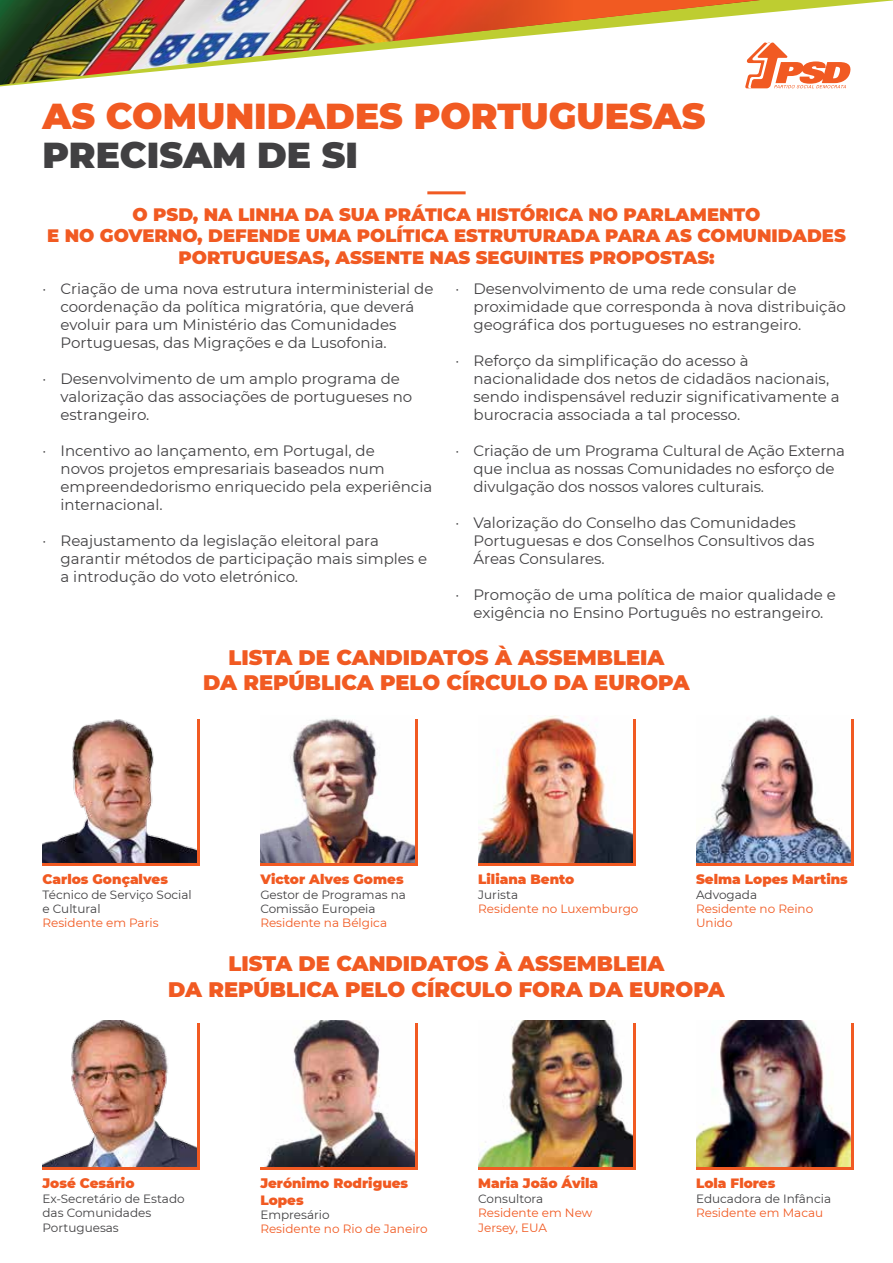
<style>
.page{position:relative;width:893px;height:1263px;background:#fff}
.page>*{position:absolute;margin:0;border:0;box-sizing:border-box;transform-origin:0 0}
.t1{font:900 36px "Montserrat";color:#f15a22}
.t2{font:900 36px "Montserrat";color:#414042}
.t3{font:900 21px/25.2px "Montserrat";color:#f15a22;text-align:center}
.t4{font:900 18px/21.6px "Montserrat";color:#f15a22;text-align:center}
.t5{font:15px/18px "Montserrat";color:#414042}
.t6{font:900 13.5px/16.2px "Montserrat";color:#f15a22}
.t7{font:12px/14.4px "Montserrat";color:#414042}
.t8{font:12px/14.4px "Montserrat";color:#f15a22}
</style>
<div class="page">
<img style="left:0;top:0;width:874px;height:86px">
<div style="left:43px;top:719px;width:157px;height:146px;background:linear-gradient(to right,#f15a22,#f15a22)"></div>
<div style="left:260px;top:719px;width:158px;height:146px;background:linear-gradient(to right,#f15a22,#f15a22)"></div>
<div style="left:478px;top:719px;width:158px;height:146px;background:linear-gradient(to right,#f15a22,#f15a22)"></div>
<svg style="left:696px;top:719px;width:157px;height:146px"></svg>
<img style="left:43px;top:719px;width:154px;height:143px">
<img style="left:260px;top:718px;width:155px;height:144px">
<img style="left:478px;top:716px;width:155px;height:146px">
<img style="left:696px;top:716px;width:154px;height:146px">
<svg style="left:745px;top:43px;width:107px;height:45px"></svg>
<hr style="left:427px;top:191px;width:39px;height:3px;background:#f15a22">
<div style="left:43px;top:1023px;width:157px;height:147px;background:#f15a22"></div>
<div style="left:260px;top:1023px;width:158px;height:147px;background:#f15a22"></div>
<div style="left:478px;top:1023px;width:158px;height:147px;background:#f15a22"></div>
<svg style="left:696px;top:1023px;width:157px;height:147px"></svg>
<img style="left:43px;top:1020px;width:154px;height:147px">
<img style="left:260px;top:1020px;width:155px;height:147px">
<img style="left:478px;top:1020px;width:155px;height:147px">
<img style="left:696px;top:1020px;width:154px;height:147px">
<h1 class="t1" style="left:43px;top:89px;width:664px">AS COMUNIDADES PORTUGUESAS</h1>
<h1 class="t2" style="left:43px;top:128px;width:317px">PRECISAM DE SI</h1>
<p class="t4" style="left:47px;top:202px;width:800px">O PSD, NA LINHA DA SUA PRÁTICA HISTÓRICA NO PARLAMENTO<br>E NO GOVERNO, DEFENDE UMA POLÍTICA ESTRUTURADA PARA AS COMUNIDADES<br>PORTUGUESAS, ASSENTE NAS SEGUINTES PROPOSTAS:</p>
<p class="t5" style="left:61px;top:279px;width:374px;text-indent:-18px">· Criação de uma nova estrutura interministerial de coordenação da política migratória, que deverá evoluir para um Ministério das Comunidades Portuguesas, das Migrações e da Lusofonia.</p>
<p class="t5" style="left:61px;top:369px;width:353px;text-indent:-18px">· Desenvolvimento de um amplo programa de valorização das associações de portugueses no estrangeiro.</p>
<p class="t5" style="left:61px;top:441px;width:373px;text-indent:-18px">· Incentivo ao lançamento, em Portugal, de<br>novos projetos empresariais baseados num empreendedorismo enriquecido pela experiência internacional.</p>
<p class="t5" style="left:61px;top:531px;width:368px;text-indent:-18px">· Reajustamento da legislação eleitoral para garantir métodos de participação mais simples e a introdução do voto eletrónico.</p>
<p class="t5" style="left:473px;top:279px;width:374px;text-indent:-18px">· Desenvolvimento de uma rede consular de proximidade que corresponda à nova distribuição geográfica dos portugueses no estrangeiro.</p>
<p class="t5" style="left:473px;top:351px;width:368px;text-indent:-18px">· Reforço da simplificação do acesso à nacionalidade dos netos de cidadãos nacionais, sendo indispensável reduzir significativamente a burocracia associada a tal processo.</p>
<p class="t5" style="left:473px;top:441px;width:373px;text-indent:-18px">· Criação de um Programa Cultural de Ação Externa que inclua as nossas Comunidades no esforço de divulgação dos nossos valores culturais.</p>
<p class="t5" style="left:473px;top:513px;width:342px;text-indent:-18px">· Valorização do Conselho das Comunidades<br>Portuguesas e dos Conselhos Consultivos das<br>Áreas Consulares.</p>
<p class="t5" style="left:455px;top:585px;width:382px;text-align:center">· Promoção de uma política de maior qualidade e exigência no Ensino Português no estrangeiro.</p>
<h2 class="t3" style="left:203px;top:644px;width:488px">LISTA DE CANDIDATOS À ASSEMBLEIA<br>DA REPÚBLICA PELO CÍRCULO DA EUROPA</h2>
<p class="t6" style="left:43px;top:870px;width:127px">Carlos Gonçalves</p>
<p class="t7" style="left:43px;top:887px;width:151px">Técnico de Serviço Social e Cultural</p>
<p class="t8" style="left:43px;top:915px;width:118px">Residente em Paris</p>
<p class="t6" style="left:260px;top:870px;width:145px">Victor Alves Gomes</p>
<p class="t7" style="left:260px;top:887px;width:147px">Gestor de Programas na<br>Comissão Europeia</p>
<p class="t8" style="left:260px;top:915px;width:128px">Residente na Bélgica</p>
<p class="t6" style="left:478px;top:870px;width:98px">Liliana Bento</p>
<p class="t7" style="left:478px;top:887px;width:41px">Jurista</p>
<p class="t8" style="left:478px;top:901px;width:162px">Residente no Luxemburgo</p>
<p class="t6" style="left:696px;top:870px;width:153px">Selma Lopes Martins</p>
<p class="t7" style="left:696px;top:887px;width:63px">Advogada</p>
<p class="t8" style="left:696px;top:901px;width:119px">Residente no Reino<br>Unido</p>
<h2 class="t3" style="left:168px;top:950px;width:558px">LISTA DE CANDIDATOS À ASSEMBLEIA<br>DA REPÚBLICA PELO CÍRCULO FORA DA EUROPA</h2>
<p class="t6" style="left:43px;top:1175px;width:94px">José Cesário</p>
<p class="t7" style="left:43px;top:1191px;width:144px">Ex-Secretário de Estado das Comunidades<br>Portuguesas</p>
<p class="t6" style="left:260px;top:1175px;width:149px">Jerónimo Rodrigues<br>Lopes</p>
<p class="t7" style="left:260px;top:1207px;width:71px">Empresário</p>
<p class="t8" style="left:260px;top:1221px;width:169px">Residente no Rio de Janeiro</p>
<p class="t6" style="left:478px;top:1175px;width:122px">Maria João Ávila</p>
<p class="t7" style="left:478px;top:1191px;width:67px">Consultora</p>
<p class="t8" style="left:478px;top:1205px;width:116px">Residente em New<br>Jersey, EUA</p>
<p class="t6" style="left:696px;top:1175px;width:81px">Lola Flores</p>
<p class="t7" style="left:696px;top:1191px;width:137px">Educadora de Infância</p>
<p class="t8" style="left:696px;top:1205px;width:129px">Residente em Macau</p>
</div>
